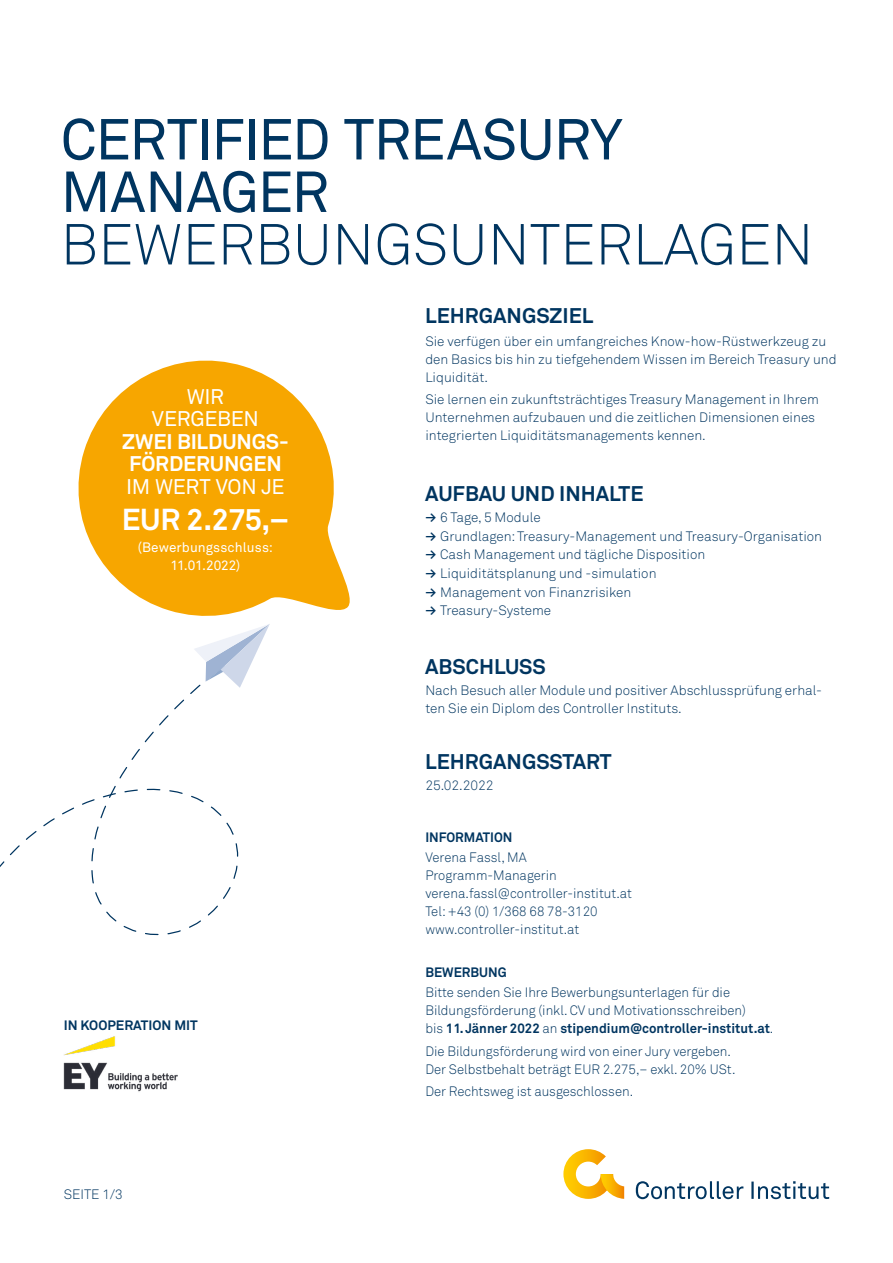
<style>
.page{position:relative;width:893px;height:1263px;background:#fff}
.page>*{position:absolute;margin:0;border:0;box-sizing:border-box;transform-origin:0 0}
.t1{font:57px/52.5px "Akkurat Pro";letter-spacing:-.02em;color:#003560}
.t2{font:57px "Akkurat Light Pro";color:#003560}
.t3{font:700 30px "Akkurat Pro";letter-spacing:-.015em;color:#fff}
.t4{font:700 21px "Akkurat Pro";color:#003560}
.t5{font:700 21px/22.5px "Akkurat Pro";letter-spacing:-.01em;color:#fff;text-align:center}
.t6{font:21px/22.5px "Akkurat Pro";letter-spacing:-.015em;color:#fff;text-align:center}
.t7{font:13.5px/18px "Akkurat Light Pro";color:#003560}
.t8{font:700 13.5px "Akkurat Pro";color:#003560}
.t9{font:13.5px/18px "Akkurat Pro";letter-spacing:.005em;color:#fff;text-align:center}
.s1{font-family:"Akkurat Pro";font-weight:700}
.s2{font-family:"Akkurat Light Pro";font-weight:400}
</style>
<div class="page">
<svg style="left:636px;top:1181px;width:193px;height:18px"></svg>
<svg style="left:563px;top:1149px;width:61px;height:50px"></svg>
<svg style="left:91px;top:624px;width:179px;height:312px"></svg>
<img style="left:64px;top:1036px;width:114px;height:56px">
<svg style="left:78px;top:360px;width:272px;height:256px;fill:#f7a600"></svg>
<h1 class="t1" style="left:61px;top:115px;width:563px">CERTIFIED TREASURY<br>MANAGER</h1>
<h1 class="t2" style="left:61px;top:211px;width:754px">BEWERBUNGSUNTERLAGEN</h1>
<h3 class="t6" style="left:152px;top:386px;width:109px">WIR<br>VERGEBEN</h3>
<h3 class="t5" style="left:122px;top:430px;width:168px">ZWEI BILDUNGS-<br>FÖRDERUNGEN</h3>
<h3 class="t6" style="left:126px;top:476px;width:160px">IM WERT VON JE</h3>
<h2 class="t3" style="left:122px;top:500px;width:169px">EUR 2.275,–</h2>
<p class="t9" style="left:138px;top:538px;width:137px">(Bewerbungsschluss:<br>11.01.2022)</p>
<p class="t8" style="left:64px;top:1017px;width:135px">IN KOOPERATION MIT</p>
<p class="t7" style="left:64px;top:1186px;width:60px">SEITE 1/3</p>
<h3 class="t4" style="left:425px;top:303px;width:170px">LEHRGANGSZIEL</h3>
<p class="t7" style="left:425px;top:332px;width:413px">Sie verfügen über ein umfangreiches Know-how-Rüstwerkzeug zu den Basics bis hin zu tiefgehendem Wissen im Bereich Treasury und<br>Liquidität.</p>
<p class="t7" style="left:425px;top:390px;width:395px">Sie lernen ein zukunftsträchtiges Treasury Management in Ihrem<br>Unternehmen aufzubauen und die zeitlichen Dimensionen eines integrierten Liquiditätsmanagements kennen.</p>
<h3 class="t4" style="left:425px;top:480px;width:220px">AUFBAU UND INHALTE</h3>
<p class="t7" style="left:425px;top:509px;width:117px"><span class="s1">→</span> 6 Tage, 5 Module</p>
<p class="t7" style="left:425px;top:527px;width:398px"><span class="s1">→</span> Grundlagen: Treasury-Management und Treasury-Organisation</p>
<p class="t7" style="left:425px;top:546px;width:281px"><span class="s1">→</span> Cash Management und tägliche Disposition</p>
<p class="t7" style="left:425px;top:565px;width:233px"><span class="s1">→</span> Liquiditätsplanung und -simulation</p>
<p class="t7" style="left:425px;top:583px;width:208px"><span class="s1">→</span> Management von Finanzrisiken</p>
<p class="t7" style="left:425px;top:602px;width:127px"><span class="s1">→</span> Treasury-Systeme</p>
<h3 class="t4" style="left:425px;top:653px;width:122px">ABSCHLUSS</h3>
<p class="t7" style="left:425px;top:681px;width:398px">Nach Besuch aller Module und positiver Abschlussprüfung erhal&shy;ten Sie ein Diplom des Controller Instituts.</p>
<h3 class="t4" style="left:425px;top:748px;width:188px">LEHRGANGSSTART</h3>
<p class="t7" style="left:425px;top:776px;width:70px">25.02.2022</p>
<p class="t8" style="left:425px;top:828px;width:89px">INFORMATION</p>
<p class="t7" style="left:425px;top:848px;width:208px">Verena Fassl, MA<br>Programm-Managerin verena.fassl@controller-institut.at<br>Tel: +43 (0) 1/368 68 78-3120 www.controller-institut.at</p>
<p class="t8" style="left:425px;top:964px;width:83px">BEWERBUNG</p>
<p class="t7" style="left:425px;top:984px;width:322px">Bitte senden Sie Ihre Bewerbungsunterlagen für die<br>Bildungsförderung (inkl. CV und Motivationsschreiben)</p>
<p class="t8" style="left:425px;top:1020px;width:350px"><span class="s2">bis</span> 11. Jänner 2022 <span class="s2">an</span> stipendium@controller-institut.at<span class="s2">.</span></p>
<p class="t7" style="left:425px;top:1042px;width:312px">Die Bildungsförderung wird von einer Jury vergeben.<br>Der Selbstbehalt beträgt EUR 2.275,– exkl. 20% USt.</p>
<p class="t7" style="left:425px;top:1082px;width:209px">Der Rechtsweg ist ausgeschlossen.</p>
</div>
